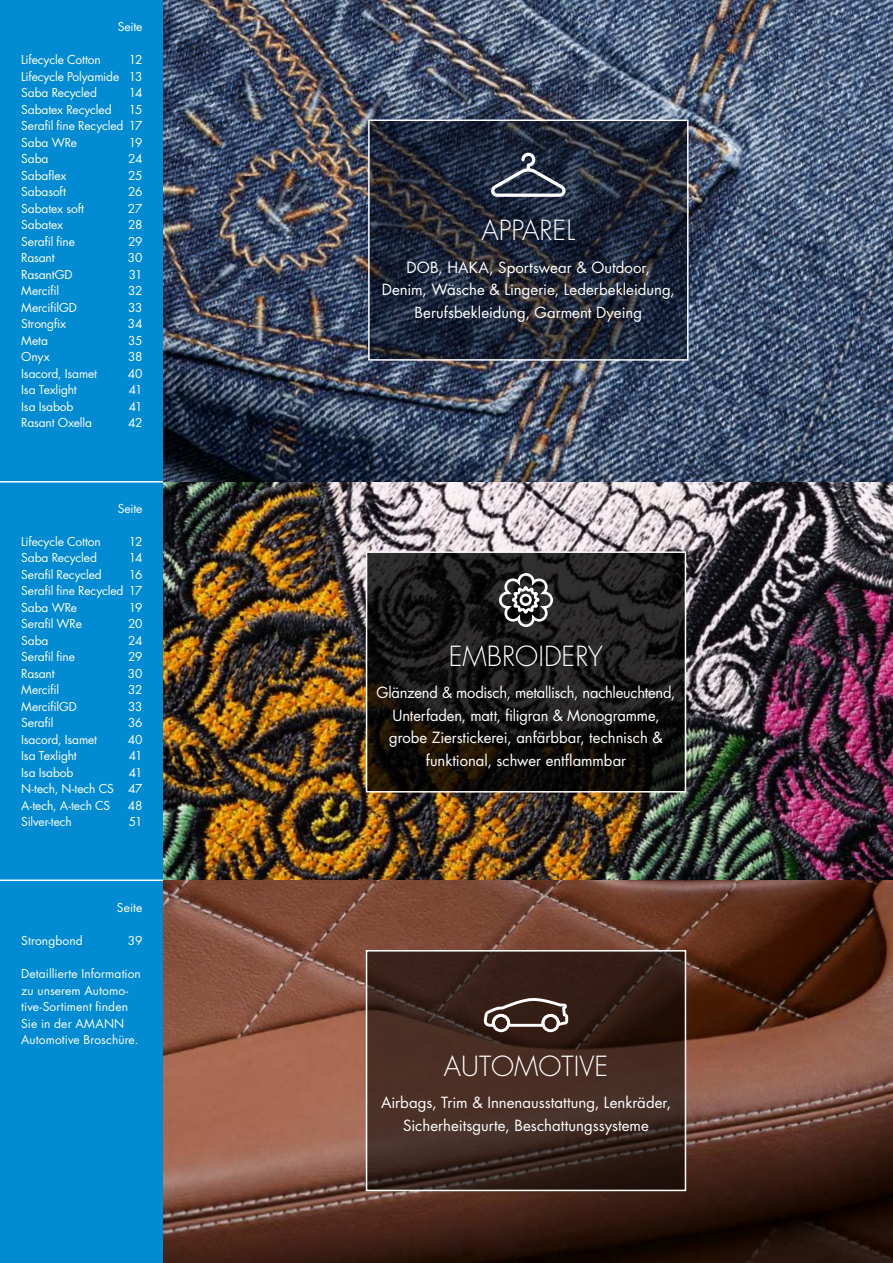
<style>
.page{position:relative;width:893px;height:1263px;background:#fff}
.page>*{position:absolute;margin:0;border:0;box-sizing:border-box;transform-origin:0 0}
.t1{font:300 27px "Futura Std";color:#fff}
.t2{font:15px/22.5px "Futura Std";color:#fff;text-align:center}
.t3{font:12px/16.5px "Futura Std";letter-spacing:-.01em;color:#fff;text-align:justify}
.t4{font:12px/16.5px "Futura Std";letter-spacing:.01em;color:#fff}
</style>
<div class="page">
<div style="left:0;top:0;width:164px;height:1263px;background:#008bd2"></div>
<hr style="left:0;top:481px;width:893px;height:2px;background:#fff">
<hr style="left:0;top:879px;width:893px;height:2px;background:#fff">
<img style="left:164px;top:0;width:729px;height:1263px">
<svg style="left:369px;top:554px;width:314px;height:235px;background:#181515"></svg>
<div style="left:366px;top:551px;width:320px;height:241px;border:2px solid #fff"></div>
<svg style="left:499px;top:573px;width:54px;height:54px"></svg>
<svg style="left:371px;top:123px;width:315px;height:235px;background:#202636"></svg>
<div style="left:368px;top:120px;width:321px;height:241px;border:2px solid #fff"></div>
<svg style="left:491px;top:153px;width:75px;height:44px;background:#495264"></svg>
<svg style="left:369px;top:953px;width:314px;height:235px;background:#3c251d"></svg>
<div style="left:366px;top:950px;width:320px;height:241px;border:2px solid #fff"></div>
<svg style="left:484px;top:998px;width:84px;height:34px"></svg>
<p class="t3" style="left:118px;top:19px;width:26px">Seite</p>
<p class="t3" style="left:21px;top:52px;width:81px">Lifecycle Cotton</p>
<p class="t3" style="left:21px;top:52px;width:123px;text-indent:108px">12<br>Lifecycle Polyamide 13<br>Saba Recycled</p>
<p class="t3" style="left:129px;top:85px;width:15px">14</p>
<p class="t3" style="left:21px;top:101px;width:92px">Sabatex Recycled</p>
<p class="t3" style="left:21px;top:101px;width:123px;text-indent:108px">15<br>Serafil fine Recycled 17<br>Saba WRe</p>
<p class="t3" style="left:129px;top:134px;width:15px">19</p>
<p class="t3" style="left:21px;top:151px;width:29px">Saba</p>
<p class="t3" style="left:128px;top:151px;width:16px">24</p>
<p class="t3" style="left:21px;top:167px;width:47px">Sabaflex</p>
<p class="t3" style="left:128px;top:167px;width:16px">25</p>
<p class="t3" style="left:21px;top:184px;width:46px">Sabasoft</p>
<p class="t3" style="left:128px;top:184px;width:16px">26</p>
<p class="t3" style="left:21px;top:200px;width:64px">Sabatex soft</p>
<p class="t3" style="left:128px;top:200px;width:16px">27</p>
<p class="t3" style="left:21px;top:217px;width:43px">Sabatex</p>
<p class="t3" style="left:128px;top:217px;width:16px">28</p>
<p class="t3" style="left:21px;top:233px;width:55px">Serafil fine</p>
<p class="t3" style="left:128px;top:233px;width:16px">29</p>
<p class="t3" style="left:21px;top:250px;width:35px">Rasant</p>
<p class="t3" style="left:128px;top:250px;width:16px">30</p>
<p class="t3" style="left:21px;top:266px;width:53px">RasantGD</p>
<p class="t3" style="left:129px;top:266px;width:15px">31</p>
<p class="t3" style="left:21px;top:283px;width:39px">Mercifil</p>
<p class="t3" style="left:128px;top:283px;width:16px">32</p>
<p class="t3" style="left:21px;top:299px;width:57px">MercifilGD</p>
<p class="t3" style="left:128px;top:299px;width:16px">33</p>
<p class="t3" style="left:21px;top:316px;width:46px">Strongfix</p>
<p class="t3" style="left:128px;top:316px;width:16px">34</p>
<p class="t3" style="left:21px;top:332px;width:28px">Meta</p>
<p class="t3" style="left:128px;top:332px;width:16px">35</p>
<p class="t3" style="left:21px;top:349px;width:30px">Onyx</p>
<p class="t3" style="left:128px;top:349px;width:16px">38</p>
<p class="t3" style="left:21px;top:365px;width:77px">Isacord, Isamet</p>
<p class="t3" style="left:128px;top:365px;width:16px">40</p>
<p class="t3" style="left:21px;top:382px;width:57px">Isa Texlight</p>
<p class="t3" style="left:129px;top:382px;width:15px">41</p>
<p class="t3" style="left:21px;top:398px;width:54px">Isa Isabob</p>
<p class="t3" style="left:129px;top:398px;width:15px">41</p>
<p class="t3" style="left:21px;top:415px;width:72px">Rasant Oxella</p>
<p class="t3" style="left:128px;top:415px;width:16px">42</p>
<p class="t3" style="left:118px;top:500px;width:26px">Seite</p>
<p class="t3" style="left:21px;top:533px;width:81px">Lifecycle Cotton</p>
<p class="t3" style="left:129px;top:533px;width:15px">12</p>
<p class="t3" style="left:21px;top:550px;width:77px">Saba Recycled</p>
<p class="t3" style="left:129px;top:550px;width:15px">14</p>
<p class="t3" style="left:21px;top:566px;width:82px">Serafil Recycled</p>
<p class="t3" style="left:21px;top:566px;width:123px;text-indent:108px">16<br>Serafil fine Recycled 17<br>Saba WRe</p>
<p class="t3" style="left:129px;top:599px;width:15px">19</p>
<p class="t3" style="left:21px;top:616px;width:62px">Serafil WRe</p>
<p class="t3" style="left:128px;top:616px;width:16px">20</p>
<p class="t3" style="left:21px;top:632px;width:29px">Saba</p>
<p class="t3" style="left:128px;top:632px;width:16px">24</p>
<p class="t3" style="left:21px;top:649px;width:55px">Serafil fine</p>
<p class="t3" style="left:128px;top:649px;width:16px">29</p>
<p class="t3" style="left:21px;top:665px;width:35px">Rasant</p>
<p class="t3" style="left:128px;top:665px;width:16px">30</p>
<p class="t3" style="left:21px;top:682px;width:39px">Mercifil</p>
<p class="t3" style="left:128px;top:682px;width:16px">32</p>
<p class="t3" style="left:21px;top:698px;width:57px">MercifilGD</p>
<p class="t3" style="left:128px;top:698px;width:16px">33</p>
<p class="t3" style="left:21px;top:715px;width:34px">Serafil</p>
<p class="t3" style="left:128px;top:715px;width:16px">36</p>
<p class="t3" style="left:21px;top:731px;width:77px">Isacord, Isamet</p>
<p class="t3" style="left:128px;top:731px;width:16px">40</p>
<p class="t3" style="left:21px;top:748px;width:57px">Isa Texlight</p>
<p class="t3" style="left:129px;top:748px;width:15px">41</p>
<p class="t3" style="left:21px;top:764px;width:54px">Isa Isabob</p>
<p class="t3" style="left:21px;top:764px;width:123px;text-indent:108px">41<br>N-tech, N-tech CS 47<br>A-tech, A-tech CS</p>
<p class="t3" style="left:128px;top:797px;width:16px">48</p>
<p class="t3" style="left:21px;top:814px;width:52px">Silver-tech</p>
<p class="t3" style="left:129px;top:814px;width:15px">51</p>
<p class="t3" style="left:117px;top:900px;width:27px">Seite</p>
<p class="t4" style="left:21px;top:933px;width:63px">Strongbond</p>
<p class="t3" style="left:128px;top:933px;width:16px">39</p>
<p class="t4" style="left:21px;top:966px;width:121px">Detaillierte Information zu unserem Automo&shy;tive-Sortiment finden<br>Sie in der AMANN<br>Automotive Broschüre.</p>
<h1 class="t1" style="left:481px;top:214px;width:95px">APPAREL</h1>
<p class="t2" style="left:382px;top:256px;width:295px">DOB, HAKA, Sportswear &amp; Outdoor,<br>Denim, Wäsche &amp; Lingerie, Lederbekleidung,<br>Berufsbekleidung, Garment Dyeing</p>
<h1 class="t1" style="left:449px;top:640px;width:156px">EMBROIDERY</h1>
<p class="t2" style="left:377px;top:682px;width:300px">Glänzend &amp; modisch, metallisch, nachleuchtend, Unterfaden, matt, filigran &amp; Monogramme, grobe Zierstickerei, anfärbbar, technisch &amp; funktional, schwer entflammbar</p>
<h1 class="t1" style="left:444px;top:1049px;width:166px">AUTOMOTIVE</h1>
<p class="t2" style="left:381px;top:1091px;width:291px">Airbags, Trim &amp; Innenausstattung, Lenkräder,<br>Sicherheitsgurte, Beschattungssysteme</p>
</div>
